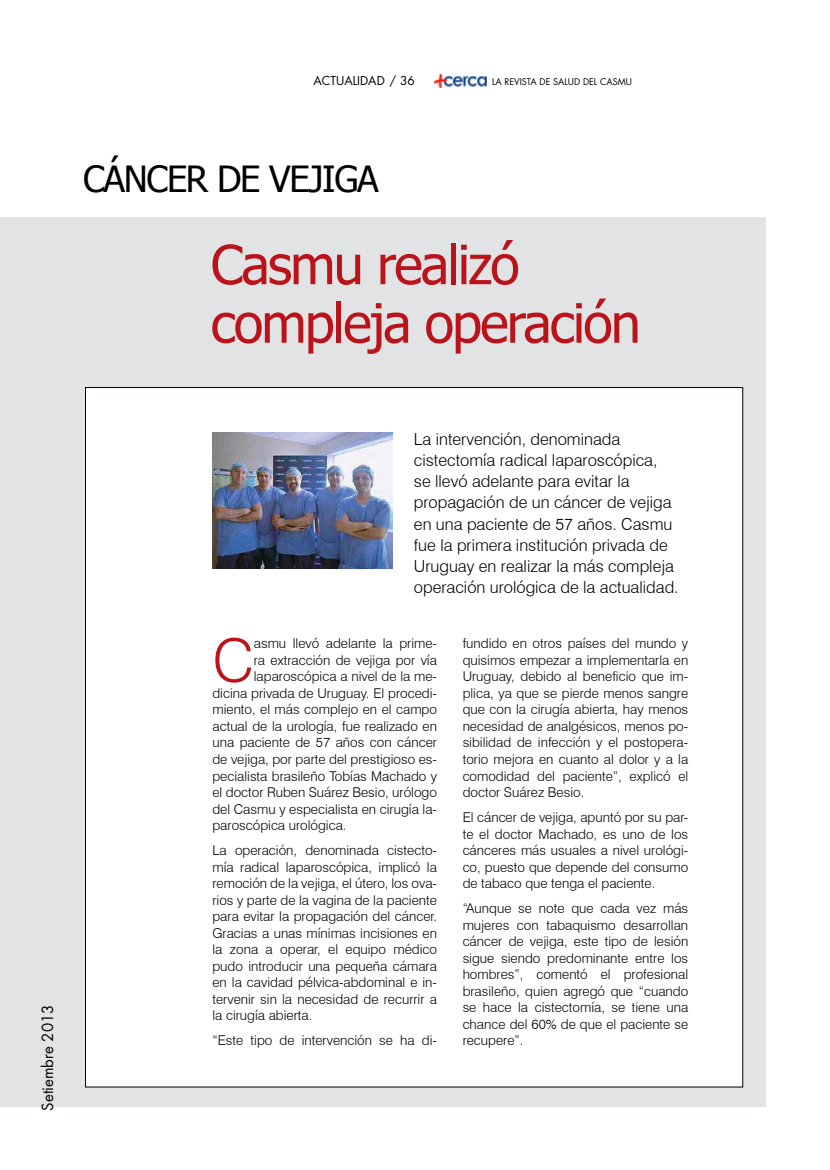
<style>
.page{position:relative;width:830px;height:1170px;background:#fff}
.page>*{position:absolute;margin:0;border:0;box-sizing:border-box;transform-origin:0 0}
.t1{font:300 59.4px "Swiss 721 BT";color:#ba141a}
.t2{font:54px/58.5px "Tahoma";letter-spacing:-.035em;color:#ba141a}
.t3{font:36px "Tahoma";letter-spacing:-.035em;color:#000}
.t4{font:300 16.5px/21px "Swiss 721 BT";color:#000}
.t5{font:15px "Futura Std";color:#000}
.t6{font:300 13.5px/16.5px "Swiss 721 BT";color:#000;text-align:justify}
.t7{font:12px "Futura Std";color:#000}
.t8{font:9px "Futura Std";color:#000}
</style>
<div class="page">
<img style="left:434px;top:75px;width:52px;height:12px">
<div style="left:0;top:217px;width:765px;height:889px;background:#e2e3e4"></div>
<div style="left:85px;top:387px;width:657px;height:700px;background:#fff;border:1px solid #000"></div>
<img style="left:212px;top:433px;width:180px;height:135px">
<p class="t7" style="left:313px;top:73px;width:103px">ACTUALIDAD / 36</p>
<h3 class="t3" style="left:83px;top:154px;width:297px">CÁNCER DE VEJIGA</h3>
<p class="t8" style="left:492px;top:76px;width:141px">LA REVISTA DE SALUD DEL CASMU</p>
<h2 class="t2" style="left:211px;top:233px;width:431px">Casmu realizó compleja operación</h2>
<p class="t5" style="left:38px;top:1110px;width:108px;rotate:-90deg">Setiembre 2013</p>
<p class="t4" style="left:414px;top:429px;width:266px">La intervención, denominada cistectomía radical laparoscópica,<br>se llevó adelante para evitar la propagación de un cáncer de vejiga en una paciente de 57 años. Casmu fue la primera institución privada de Uruguay en realizar la más compleja operación urológica de la actualidad.</p>
<h1 class="t1" style="left:212px;top:624px;width:43px">C</h1>
<p class="t6" style="left:254px;top:635px;width:185px">asmu llevó adelante la prime-</p>
<p class="t6" style="left:254px;top:651px;width:185px">ra extracción de vejiga por vía</p>
<p class="t6" style="left:254px;top:668px;width:185px">laparoscópica a nivel de la me-</p>
<p class="t6" style="left:212px;top:684px;width:226px">dicina privada de Uruguay. El procedi-</p>
<p class="t6" style="left:212px;top:701px;width:226px">miento, el más complejo en el campo</p>
<p class="t6" style="left:212px;top:717px;width:226px">actual de la urología, fue realizado en</p>
<p class="t6" style="left:212px;top:734px;width:226px">una paciente de 57 años con cáncer</p>
<p class="t6" style="left:212px;top:750px;width:226px">de vejiga, por parte del prestigioso es-</p>
<p class="t6" style="left:212px;top:767px;width:226px">pecialista brasileño Tobías Machado y</p>
<p class="t6" style="left:212px;top:783px;width:226px">el doctor Ruben Suárez Besio, urólogo</p>
<p class="t6" style="left:212px;top:800px;width:226px">del Casmu y especialista en cirugía la-</p>
<p class="t6" style="left:212px;top:816px;width:135px">paroscópica urológica.</p>
<p class="t6" style="left:212px;top:841px;width:226px">La operación, denominada cistecto&shy;mía radical laparoscópica, implicó la remoción de la vejiga, el útero, los ova&shy;rios y parte de la vagina de la paciente para evitar la propagación del cáncer.<br>Gracias a unas mínimas incisiones en la zona a operar, el equipo médico pudo introducir una pequeña cámara en la cavidad pélvica-abdominal e in&shy;tervenir sin la necesidad de recurrir a la cirugía abierta.</p>
<p class="t6" style="left:212px;top:1031px;width:226px">“Este tipo de intervención se ha di-</p>
<p class="t6" style="left:462px;top:635px;width:227px">fundido en otros países del mundo y quisimos empezar a implementarla en Uruguay, debido al beneficio que im&shy;plica, ya que se pierde menos sangre que con la cirugía abierta, hay menos necesidad de analgésicos, menos po&shy;sibilidad de infección y el postopera&shy;torio mejora en cuanto al dolor y a la comodidad del paciente”, explicó el doctor Suárez Besio.</p>
<p class="t6" style="left:462px;top:808px;width:227px">El cáncer de vejiga, apuntó por su par&shy;te el doctor Machado, es uno de los cánceres más usuales a nivel urológi&shy;co, puesto que depende del consumo de tabaco que tenga el paciente.</p>
<p class="t6" style="left:462px;top:899px;width:227px">“Aunque se note que cada vez más mujeres con tabaquismo desarrollan cáncer de vejiga, este tipo de lesión sigue siendo predominante entre los hombres”, comentó el profesional brasileño, quien agregó que “cuando se hace la cistectomía, se tiene una chance del 60% de que el paciente se recupere”.</p>
</div>
